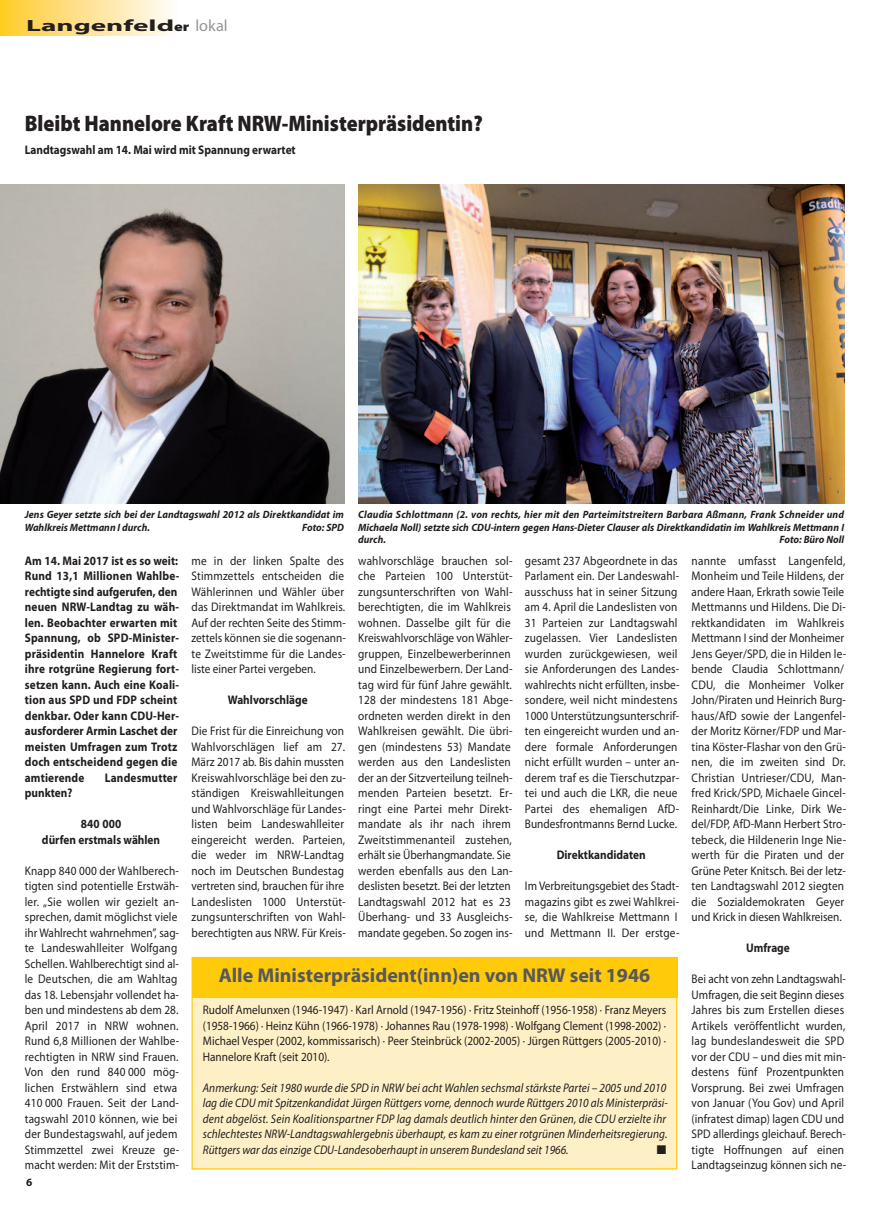
<style>
.page{position:relative;width:869px;height:1205px;background:#fff}
.page>*{position:absolute;margin:0;border:0;box-sizing:border-box;transform-origin:0 0}
.t1{font:900 22.5px "Myriad Pro";color:#231f20;scale:.9 1}
.t2{font:700 20px "Myriad Pro";color:#57585a}
.t3{font:700 16.25px "Myriad Pro";color:#231f20;scale:1.8 1}
.t4{font:12.5px/15.5px "Myriad Pro";letter-spacing:.015em;color:#231f20;scale:.9 1}
.t5{font:700 12.5px/15.5px "Myriad Pro";letter-spacing:.015em;color:#231f20;scale:.9 1}
.t6{font:italic 12.5px/15.5px "Myriad Pro";letter-spacing:.005em;color:#231f20;scale:.9 1}
.t7{font:12.5px "Zapf Dingbats ITC";color:#231f20}
.t8{font:italic 700 10.62px/12.5px "Myriad Pro";color:#231f20;scale:.95 1}
.s1{font-weight:900;font-size:13px}
.s2{font-weight:400;color:#939598}
</style>
<div class="page">
<div style="left:0;top:0;width:177px;height:35px;background:linear-gradient(to right,#ffcb2d,#fefcfc)"></div>
<img style="left:0;top:184px;width:344px;height:319px">
<img style="left:358px;top:184px;width:485px;height:319px">
<div style="left:193px;top:958px;width:483px;height:210px;background:#fef0c6"></div>
<div style="left:191px;top:957px;width:486px;height:40px;background:#feca0a"></div>
<h3 class="t3" style="left:26px;top:20px;width:113px">Langenfeld<span class="s1">er</span> <span class="s2">lokal</span></h3>
<h1 class="t1" style="left:25px;top:115px;width:510px">Bleibt Hannelore Kraft NRW-Ministerpräsidentin?</h1>
<p class="t5" style="left:25px;top:144px;width:302px">Landtagswahl am 14. Mai wird mit Spannung erwartet</p>
<p class="t8" style="left:25px;top:509px;width:337px">Jens Geyer setzte sich bei der Landtagswahl 2012 als Direktkandidat im<br>Wahlkreis Mettmann I durch.</p>
<p class="t8" style="left:302px;top:522px;width:46px">Foto: SPD</p>
<p class="t8" style="left:358px;top:509px;width:512px;text-align:justify">Claudia Schlottmann (2. von rechts, hier mit den Parteimitstreitern Barbara Aßmann, Frank Schneider und Michaela Noll) setzte sich CDU-intern gegen Hans-Dieter Clauser als Direktkandidatin im Wahlkreis Mettmann I durch.</p>
<p class="t8" style="left:779px;top:534px;width:70px">Foto: Büro Noll</p>
<p class="t5" style="left:25px;top:554px;width:173px">Am 14. Mai 2017 ist es so weit:<br>Rund 13,1 Millionen Wahlbe&shy;rechtigte sind aufgerufen, den neuen NRW-Landtag zu wäh&shy;len. Beobachter erwarten mit<br>Spannung, ob SPD-Minister&shy;präsidentin Hannelore Kraft ihre rotgrüne Regierung fort&shy;setzen kann. Auch eine Koali&shy;tion aus SPD und FDP scheint denkbar. Oder kann CDU-Her&shy;ausforderer Armin Laschet der meisten Umfragen zum Trotz doch entscheidend gegen die amtierende</p>
<p class="t5" style="left:105px;top:771px;width:82px">Landesmutter</p>
<p class="t5" style="left:25px;top:786px;width:54px">punkten?</p>
<p class="t5" style="left:42px;top:817px;width:133px;text-align:center">840 000<br>dürfen erstmals wählen</p>
<p class="t4" style="left:25px;top:864px;width:173px">Knapp 840 000 der Wahlberech&shy;tigten sind potentielle Erstwäh&shy;ler. „Sie wollen wir gezielt an&shy;sprechen, damit möglichst viele ihr Wahlrecht wahrnehmen”, sag&shy;te Landeswahlleiter Wolfgang<br>Schellen. Wahlberechtigt sind al&shy;le Deutschen, die am Wahltag das 18. Lebensjahr vollendet ha&shy;ben und mindestens ab dem 28.<br>April 2017 in NRW wohnen.<br>Rund 6,8 Millionen der Wahlbe&shy;rechtigten in NRW sind Frauen.<br>Von den rund 840 000 mög&shy;lichen Erstwählern sind etwa<br>410 000 Frauen. Seit der Land&shy;tagswahl 2010 können, wie bei der Bundestagswahl, auf jedem<br>Stimmzettel zwei Kreuze ge&shy;macht werden: Mit der Erststim-</p>
<p class="t4" style="left:191px;top:554px;width:173px">me in der linken Spalte des<br>Stimmzettels entscheiden die<br>Wählerinnen und Wähler über das Direktmandat im Wahlkreis.<br>Auf der rechten Seite des Stimm&shy;zettels können sie die sogenann&shy;te Zweitstimme für die Landes&shy;liste einer Partei vergeben.</p>
<p class="t5" style="left:228px;top:693px;width:90px">Wahlvorschläge</p>
<p class="t4" style="left:191px;top:724px;width:173px">Die Frist für die Einreichung von<br>Wahlvorschlägen lief am 27.<br>März 2017 ab. Bis dahin mussten<br>Kreiswahlvorschläge bei den zu&shy;ständigen Kreiswahlleitungen und Wahlvorschläge für Landes&shy;listen beim Landeswahlleiter eingereicht werden. Parteien, die weder im NRW-Landtag noch im Deutschen Bundestag vertreten sind, brauchen für ihre<br>Landeslisten 1000 Unterstüt&shy;zungsunterschriften von Wahl&shy;berechtigten aus NRW. Für Kreis-</p>
<p class="t4" style="left:358px;top:554px;width:173px">wahlvorschläge brauchen sol&shy;che Parteien 100 Unterstüt&shy;zungsunterschriften von Wahl&shy;berechtigten, die im Wahlkreis wohnen. Dasselbe gilt für die<br>Kreiswahlvorschläge von Wähler&shy;gruppen, Einzelbewerberinnen und Einzelbewerbern. Der Land&shy;tag wird für fünf Jahre gewählt.<br>128 der mindestens 181 Abge&shy;ordneten werden direkt in den<br>Wahlkreisen gewählt. Die übri&shy;gen (mindestens 53) Mandate werden aus den Landeslisten der an der Sitzverteilung teilneh&shy;menden Parteien besetzt. Er&shy;ringt eine Partei mehr Direkt&shy;mandate als ihr nach ihrem<br>Zweitstimmenanteil zustehen, erhält sie Überhangmandate. Sie werden ebenfalls aus den Lan - deslisten besetzt. Bei der letzten<br>Landtagswahl 2012 hat es 23<br>Überhang- und 33 Ausgleichs - mandate gegeben. So zogen ins-</p>
<p class="t4" style="left:524px;top:554px;width:173px">gesamt 237 Abgeordnete in das<br>Parlament ein. Der Landeswahl&shy;ausschuss hat in seiner Sitzung am 4. April die Landeslisten von<br>31 Parteien zur Landtagswahl zugelassen. Vier Landeslisten wurden zurückgewiesen, weil sie Anforderungen des Landes&shy;wahlrechts nicht erfüllten, insbe&shy;sondere, weil nicht mindestens<br>1000 Unterstützungsunterschrif&shy;ten eingereicht wurden und an&shy;dere formale Anforderungen nicht erfüllt wurden – unter an&shy;derem traf es die Tierschutzpar&shy;tei und auch die LKR, die neue<br>Partei des ehemaligen AfD-<br>Bundesfrontmanns Bernd Lucke.</p>
<p class="t5" style="left:556px;top:848px;width:100px">Direktkandidaten</p>
<p class="t4" style="left:524px;top:879px;width:173px">Im Verbreitungsgebiet des Stadt&shy;magazins gibt es zwei Wahlkrei&shy;se, die Wahlkreise Mettmann I und Mettmann II. Der erstge-</p>
<h2 class="t2" style="left:218px;top:968px;width:433px">Alle Ministerpräsident(inn)en von NRW seit 1946</h2>
<p class="t4" style="left:203px;top:1003px;width:516px;text-align:justify">Rudolf Amelunxen (1946-1947) · Karl Arnold (1947-1956) · Fritz Steinhoff (1956-1958) · Franz Meyers (1958-1966) · Heinz Kühn (1966-1978) · Johannes Rau (1978-1998) · Wolfgang Clement (1998-2002) · Michael Vesper (2002, kommissarisch) · Peer Steinbrück (2002-2005) · Jürgen Rüttgers (2005-2010) · Hannelore Kraft (seit 2010).</p>
<p class="t6" style="left:203px;top:1081px;width:518px">Anmerkung: Seit 1980 wurde die SPD in NRW bei acht Wahlen sechsmal stärkste Partei – 2005 und 2010 lag die CDU mit Spitzenkandidat Jürgen Rüttgers vorne, dennoch wurde Rüttgers 2010 als Ministerpräsi&shy;dent abgelöst. Sein Koalitionspartner FDP lag damals deutlich hinter den Grünen, die CDU erzielte ihr schlechtestes NRW-Landtagswahlergebnis überhaupt, es kam zu einer rotgrünen Minderheitsregierung.<br>Rüttgers war das einzige CDU-Landesoberhaupt in unserem Bundesland seit 1966.</p>
<p class="t7" style="left:656px;top:1145px;width:11px">■</p>
<p class="t4" style="left:691px;top:554px;width:173px">nannte umfasst Langenfeld,<br>Monheim und Teile Hildens, der andere Haan, Erkrath sowie Teile<br>Mettmanns und Hildens. Die Di&shy;rektkandidaten im Wahlkreis<br>Mettmann I sind der Monheimer<br>Jens Geyer/SPD, die in Hilden le&shy;bende Claudia Schlottmann/<br>CDU, die Monheimer Volker<br>John/Piraten und Heinrich Burg&shy;haus/AfD sowie der Langenfel&shy;der Moritz Körner/FDP und Mar&shy;tina Köster-Flashar von den Grü&shy;nen, die im zweiten sind Dr.<br>Christian Untrieser/CDU, Man&shy;fred Krick/SPD, Michaele Gincel-<br>Reinhardt/Die Linke, Dirk We&shy;del/FDP, AfD-Mann Herbert Stro&shy;tebeck, die Hildenerin Inge Nie&shy;werth für die Piraten und der<br>Grüne Peter Knitsch. Bei der letz&shy;ten Landtagswahl 2012 siegten die Sozialdemokraten Geyer und Krick in diesen Wahlkreisen.</p>
<p class="t5" style="left:745px;top:941px;width:50px">Umfrage</p>
<p class="t4" style="left:691px;top:972px;width:173px">Bei acht von zehn Landtagswahl-<br>Umfragen, die seit Beginn dieses<br>Jahres bis zum Erstellen dieses<br>Artikels veröffentlicht wurden, lag bundeslandesweit die SPD vor der CDU – und dies mit min&shy;destens fünf Prozentpunkten<br>Vorsprung. Bei zwei Umfragen von Januar (You Gov) und April (infratest dimap) lagen CDU und<br>SPD allerdings gleichauf. Berech&shy;tigte Hoffnungen auf einen<br>Landtagseinzug können sich ne-</p>
</div>
